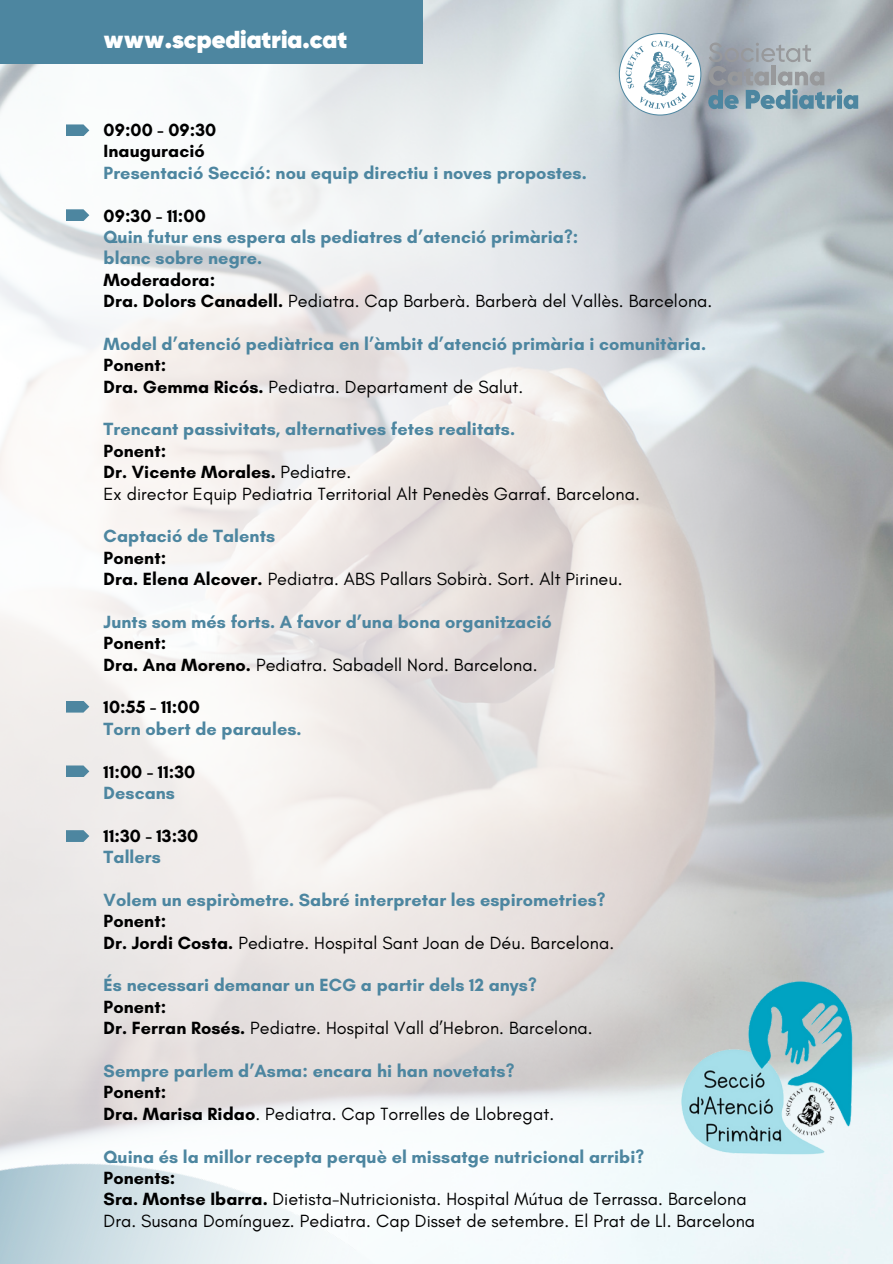
<style>
.page{position:relative;width:893px;height:1264px;background:#fff}
.page>*{position:absolute;margin:0;border:0;box-sizing:border-box;transform-origin:0 0}
.t1{font:800 24.6px "Gilroy";color:#fff}
.t2{font:18px "Glacial Indifference";letter-spacing:.005em;color:#000}
.t3{font:700 18px/21.3px "Glacial Indifference";letter-spacing:.005em;color:#4d86a0}
.t4{font:700 18px/21.3px "Glacial Indifference";letter-spacing:.005em;color:#000}
.s1{color:#000}
.s2{font-weight:700}
.s3{font-weight:400}
.s4{color:#4d86a0}
</style>
<div class="page">
<img style="left:0;top:0;width:892px;height:1263px">
<img style="left:0;top:975px;width:615px;height:288px">
<div style="left:0;top:0;width:422px;height:63px;background:#4d86a0"></div>
<svg style="left:708px;top:43px;width:150px;height:67px;background:#9aa9b1"></svg>
<div style="left:619px;top:34px;width:81px;height:81px;background:#fff;border-radius:50%"></div>
<div style="left:619px;top:33px;width:82px;height:82px;border:1px solid #4d86a0;border-radius:50%"></div>
<svg style="left:625px;top:40px;width:69px;height:69px"></svg>
<img style="left:660px;top:975px;width:201px;height:181px">
<svg style="left:66px;top:124px;width:23px;height:12px"></svg>
<svg style="left:66px;top:209px;width:23px;height:12px"></svg>
<svg style="left:66px;top:700px;width:23px;height:12px"></svg>
<svg style="left:66px;top:765px;width:23px;height:12px"></svg>
<svg style="left:66px;top:830px;width:23px;height:12px"></svg>
<p class="t1" style="left:104px;top:23px;width:245px">www.scpediatria.cat</p>
<h2 class="t3" style="left:104px;top:119px;width:484px"><span class="s1">09:00 - 09:30<br>Inauguració<br></span>Presentació Secció: nou equip directiu i noves propostes.</h2>
<p class="t4" style="left:104px;top:205px;width:104px">09:30 - 11:00</p>
<p class="t3" style="left:104px;top:226px;width:476px">Quin futur ens espera als pediatres d’atenció primària?:</p>
<p class="t3" style="left:104px;top:247px;width:160px">blanc sobre negre.</p>
<p class="t4" style="left:104px;top:269px;width:113px">Moderadora:</p>
<p class="t2" style="left:104px;top:290px;width:610px"><span class="s2">Dra. Dolors Canadell.</span> Pediatra. Cap Barberà. Barberà del Vallès. Barcelona.</p>
<p class="t3" style="left:104px;top:333px;width:604px">Model d’atenció pediàtrica en l’àmbit d’atenció primària i comunitària.</p>
<p class="t4" style="left:104px;top:354px;width:64px">Ponent:</p>
<p class="t2" style="left:104px;top:375px;width:421px"><span class="s2">Dra. Gemma Ricós.</span> Pediatra. Departament de Salut.</p>
<p class="t3" style="left:104px;top:418px;width:413px">Trencant passivitats, alternatives fetes realitats.</p>
<p class="t4" style="left:104px;top:440px;width:64px">Ponent:</p>
<p class="t4" style="left:104px;top:461px;width:249px">Dr. Vicente Morales. <span class="s3">Pediatre.</span></p>
<p class="t2" style="left:104px;top:482px;width:538px">Ex director Equip Pediatria Territorial Alt Penedès Garraf. Barcelona.</p>
<p class="t3" style="left:104px;top:525px;width:173px">Captació de Talents</p>
<p class="t4" style="left:104px;top:547px;width:64px">Ponent:</p>
<p class="t2" style="left:104px;top:568px;width:520px"><span class="s2">Dra. Elena Alcover.</span> Pediatra. ABS Pallars Sobirà. Sort. Alt Pirineu.</p>
<p class="t3" style="left:104px;top:611px;width:450px">Junts som més forts. A favor d’una bona organització</p>
<p class="t4" style="left:104px;top:632px;width:64px">Ponent:</p>
<p class="t2" style="left:104px;top:653px;width:435px"><span class="s2">Dra. Ana Moreno.</span> Pediatra. Sabadell Nord. Barcelona.</p>
<h2 class="t3" style="left:104px;top:696px;width:199px"><span class="s1">10:55 - 11:00<br></span>Torn obert de paraules.</h2>
<h2 class="t4" style="left:104px;top:760px;width:93px">11:00 - 11:30<br><span class="s4">Descans</span></h2>
<h2 class="t4" style="left:104px;top:824px;width:96px">11:30 - 13:30<br><span class="s4">Tallers</span></h2>
<p class="t3" style="left:104px;top:889px;width:503px">Volem un espiròmetre. Sabré interpretar les espirometries?</p>
<p class="t4" style="left:104px;top:910px;width:64px">Ponent:</p>
<p class="t2" style="left:104px;top:931px;width:512px"><span class="s2">Dr. Jordi Costa.</span> Pediatre. Hospital Sant Joan de Déu. Barcelona.</p>
<p class="t3" style="left:104px;top:974px;width:434px">És necessari demanar un ECG a partir dels 12 anys?</p>
<p class="t4" style="left:104px;top:995px;width:64px">Ponent:</p>
<p class="t2" style="left:104px;top:1017px;width:490px"><span class="s2">Dr. Ferran Rosés.</span> Pediatre. Hospital Vall d’Hebron. Barcelona.</p>
<p class="t3" style="left:104px;top:1060px;width:412px">Sempre parlem d’Asma: encara hi han novetats?</p>
<p class="t4" style="left:104px;top:1081px;width:64px">Ponent:</p>
<p class="t2" style="left:104px;top:1102px;width:452px"><span class="s2">Dra. Marisa Ridao</span>. Pediatra. Cap Torrelles de Llobregat.</p>
<p class="t3" style="left:104px;top:1145px;width:542px">Quina és la millor recepta perquè el missatge nutricional arribi?</p>
<p class="t4" style="left:104px;top:1166px;width:73px">Ponents:</p>
<p class="t2" style="left:104px;top:1188px;width:644px"><span class="s2">Sra. Montse Ibarra.</span> Dietista-Nutricionista. Hospital Mútua de Terrassa. Barcelona</p>
<p class="t2" style="left:104px;top:1209px;width:653px">Dra. Susana Domínguez. Pediatra. Cap Disset de setembre. El Prat de Ll. Barcelona</p>
</div>
